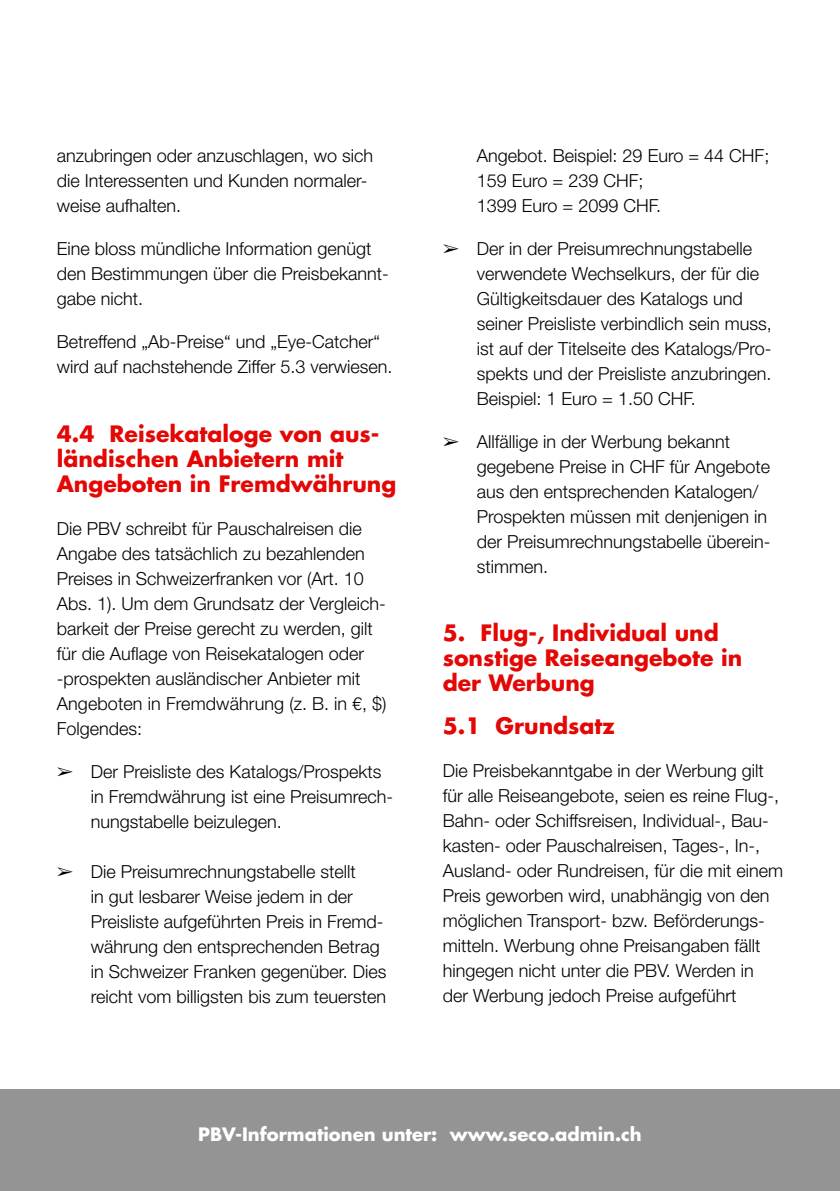
<style>
.page{position:relative;width:840px;height:1191px;background:#fff}
.page>*{position:absolute;margin:0;border:0;box-sizing:border-box;transform-origin:0 0}
.t1{font:700 22px/25px "Futura";color:#e30705}
.t2{font:300 18px/25px "Helvetica Neue";color:#000}
.t3{font:700 18px "Futura";color:#fff}
.s1{font-family:"Helvetica LT"}
</style>
<div class="page">
<div style="left:0;top:1089px;width:839px;height:102px;background:#949494"></div>
<p class="t2" style="left:57px;top:142px;width:318px">anzubringen oder anzuschlagen, wo sich die Interessenten und Kunden normaler&shy;weise aufhalten.</p>
<p class="t2" style="left:57px;top:235px;width:333px">Eine bloss mündliche Information genügt den Bestimmungen über die Preisbekannt&shy;gabe nicht.</p>
<p class="t2" style="left:57px;top:328px;width:337px">Betreffend „Ab-Preise“ und „Eye-Catcher“ wird auf nachstehende Ziffer 5.3 verwiesen.</p>
<p class="t1" style="left:57px;top:420px;width:341px">4.4 Reisekataloge von aus&shy;ländischen Anbietern mit<br>Angeboten in Fremdwährung</p>
<p class="t2" style="left:57px;top:515px;width:331px">Die PBV schreibt für Pauschalreisen die Angabe des tatsächlich zu bezahlenden Preises in Schweizerfranken vor (Art. 10<br>Abs. 1). Um dem Grundsatz der Vergleich&shy;barkeit der Preise gerecht zu werden, gilt für die Auflage von Reisekatalogen oder -prospekten ausländischer Anbieter mit Angeboten in Fremdwährung (z. B. in <span class="s1">€</span>, $)<br>Folgendes:</p>
<p class="t2" style="left:91px;top:758px;width:304px;text-indent:-34px">➢ Der Preisliste des Katalogs/Prospekts in Fremdwährung ist eine Preisumrech&shy;nungstabelle beizulegen.</p>
<p class="t2" style="left:91px;top:858px;width:297px;text-indent:-34px">➢ Die Preisumrechnungstabelle stellt<br>in gut lesbarer Weise jedem in der Preisliste aufgeführten Preis in Fremd&shy;währung den entsprechenden Betrag in Schweizer Franken gegenüber. Dies reicht vom billigsten bis zum teuersten</p>
<p class="t2" style="left:476px;top:142px;width:294px">Angebot. Beispiel: 29 Euro = 44 CHF;<br>159 Euro = 239 CHF;<br>1399 Euro = 2099 CHF.</p>
<p class="t2" style="left:476px;top:235px;width:296px;text-indent:-34px">➢ Der in der Preisumrechnungstabelle verwendete Wechselkurs, der für die Gültigkeitsdauer des Katalogs und seiner Preisliste verbindlich sein muss, ist auf der Titelseite des Katalogs/Pro&shy;spekts und der Preisliste anzubringen.<br>Beispiel: 1 Euro = 1.50 CHF.</p>
<p class="t2" style="left:476px;top:428px;width:295px;text-indent:-34px">➢ Allfällige in der Werbung bekannt gegebene Preise in CHF für Angebote aus den entsprechenden Katalogen/<br>Prospekten müssen mit denjenigen in der Preisumrechnungstabelle überein&shy;stimmen.</p>
<p class="t1" style="left:442px;top:619px;width:301px">5. Flug-, Individual und sonstige Reiseangebote in der Werbung</p>
<p class="t1" style="left:442px;top:712px;width:173px">5.1 Grundsatz</p>
<p class="t2" style="left:442px;top:757px;width:342px">Die Preisbekanntgabe in der Werbung gilt für alle Reiseangebote, seien es reine Flug-, Bahn- oder Schiffsreisen, Individual-, Bau&shy;kasten- oder Pauschalreisen, Tages-, In-, Ausland- oder Rundreisen, für die mit einem Preis geworben wird, unabhängig von den möglichen Transport- bzw. Beförderungs&shy;mitteln. Werbung ohne Preisangaben fällt hingegen nicht unter die PBV. Werden in der Werbung jedoch Preise aufgeführt</p>
<p class="t3" style="left:198px;top:1121px;width:445px">PBV-Informationen unter: www.seco.admin.ch</p>
</div>
